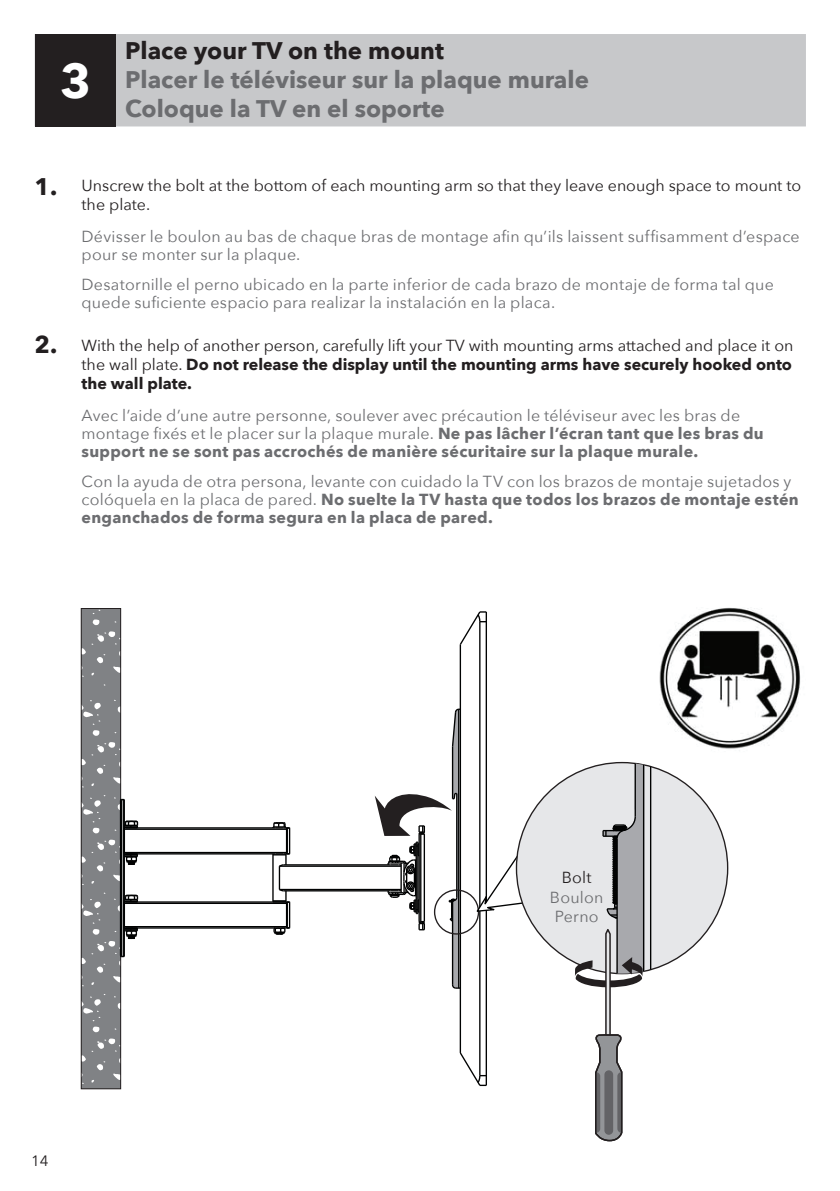
<style>
.page{position:relative;width:840px;height:1191px;background:#fff}
.page>*{position:absolute;margin:0;border:0;box-sizing:border-box;transform-origin:0 0}
.t1{font:700 48px "Avenir Next";color:#fff}
.t2{font:700 24px/28.8px "Avenir Next";color:#6c6d70}
.t3{font:700 24px "Avenir Next";color:#231f20}
.t4{font:16px/18px "Avenir Next";letter-spacing:.015em;color:#6c6d70}
.t5{font:16px/19.2px "Avenir Next";color:#231f20}
.t6{font:15px "Avenir Next";color:#231f20}
.s1{font-weight:700}
</style>
<div class="page">
<div style="left:35px;top:34px;width:770px;height:92px;background:#c7c8ca"></div>
<div style="left:35px;top:34px;width:81px;height:92px;background:#231f20"></div>
<img style="left:659px;top:607px;width:142px;height:142px">
<svg style="left:460px;top:611px;width:26px;height:35px"></svg>
<div style="left:81px;top:608px;width:40px;height:480px;background:#808285"></div>
<svg style="left:83px;top:994px;width:36px;height:90px"></svg>
<svg style="left:83px;top:699px;width:36px;height:88px"></svg>
<svg style="left:83px;top:610px;width:36px;height:67px"></svg>
<div style="left:81px;top:608px;width:40px;height:481px;border:1px solid #231f20"></div>
<hr style="left:120px;top:801px;width:1px;height:154px;background:#010202">
<hr style="left:121px;top:801px;width:1px;height:154px;background:#010202">
<hr style="left:123px;top:799px;width:2px;height:157px;background:#010202">
<hr style="left:124px;top:927px;width:165px;height:1px;background:#010202">
<hr style="left:124px;top:926px;width:163px;height:1px;background:#010202">
<hr style="left:124px;top:902px;width:163px;height:2px;background:#010202">
<hr style="left:124px;top:901px;width:165px;height:1px;background:#010202">
<hr style="left:283px;top:890px;width:107px;height:1px;background:#010202">
<hr style="left:279px;top:889px;width:122px;height:1px;background:#010202">
<hr style="left:272px;top:854px;width:1px;height:48px;background:#010202">
<hr style="left:278px;top:866px;width:2px;height:23px;background:#010202">
<hr style="left:279px;top:865px;width:122px;height:2px;background:#010202">
<hr style="left:283px;top:864px;width:107px;height:1px;background:#010202">
<hr style="left:124px;top:853px;width:151px;height:1px;background:#010202">
<hr style="left:124px;top:852px;width:163px;height:1px;background:#010202">
<hr style="left:124px;top:828px;width:163px;height:2px;background:#010202">
<hr style="left:124px;top:827px;width:151px;height:1px;background:#010202">
<hr style="left:459px;top:644px;width:2px;height:409px;background:#010202">
<hr style="left:479px;top:621px;width:1px;height:454px;background:#010202">
<hr style="left:485px;top:612px;width:1px;height:473px;background:#010202">
<svg style="left:81px;top:892px;width:58px;height:94px"></svg>
<svg style="left:272px;top:887px;width:19px;height:48px"></svg>
<svg style="left:81px;top:794px;width:58px;height:91px"></svg>
<svg style="left:272px;top:822px;width:19px;height:46px"></svg>
<div style="left:516px;top:762px;width:211px;height:211px;background:#e6e7e9;border-radius:50%"></div>
<hr style="left:649px;top:766px;width:2px;height:203px;background:#010202">
<svg style="left:374px;top:708px;width:275px;height:434px"></svg>
<h1 class="t1" style="left:60px;top:40px;width:33px">3</h1>
<h2 class="t3" style="left:125px;top:30px;width:320px">Place your TV on the mount</h2>
<h2 class="t2" style="left:125px;top:65px;width:465px">Placer le téléviseur sur la plaque murale<br>Coloque la TV en el soporte</h2>
<h2 class="t3" style="left:35px;top:166px;width:24px">1.</h2>
<h2 class="t3" style="left:35px;top:324px;width:24px">2.</h2>
<p class="t5" style="left:81px;top:175px;width:720px">Unscrew the bolt at the bottom of each mounting arm so that they leave enough space to mount to the plate.</p>
<p class="t4" style="left:81px;top:226px;width:719px">Dévisser le boulon au bas de chaque bras de montage afin qu’ils laissent suffisamment d’espace pour se monter sur la plaque.</p>
<p class="t4" style="left:81px;top:275px;width:693px">Desatornille el perno ubicado en la parte inferior de cada brazo de montaje de forma tal que quede suficiente espacio para realizar la instalación en la placa.</p>
<p class="t5" style="left:81px;top:335px;width:713px;text-align:justify">With the help of another person, carefully lift your TV with mounting arms attached and place it on the wall plate. <span class="s1">Do not release the display until the mounting arms have securely hooked onto the wall plate.</span></p>
<p class="t4" style="left:81px;top:405px;width:683px">Avec l’aide d’une autre personne, soulever avec précaution le téléviseur avec les bras de montage fixés et le placer sur la plaque murale. <span class="s1">Ne pas lâcher l’écran tant que les bras du support ne se sont pas accrochés de manière sécuritaire sur la plaque murale.</span></p>
<p class="t4" style="left:81px;top:471px;width:718px">Con la ayuda de otra persona, levante con cuidado la TV con los brazos de montaje sujetados y colóquela en la placa de pared. <span class="s1">No suelte la TV hasta que todos los brazos de montaje estén enganchados de forma segura en la placa de pared.</span></p>
<p class="t6" style="left:31px;top:1148px;width:19px">14</p>
<p class="t5" style="left:561px;top:867px;width:31px">Bolt</p>
<p class="t4" style="left:549px;top:886px;width:55px;line-height:19.2px">Boulon<br>Perno</p>
</div>
